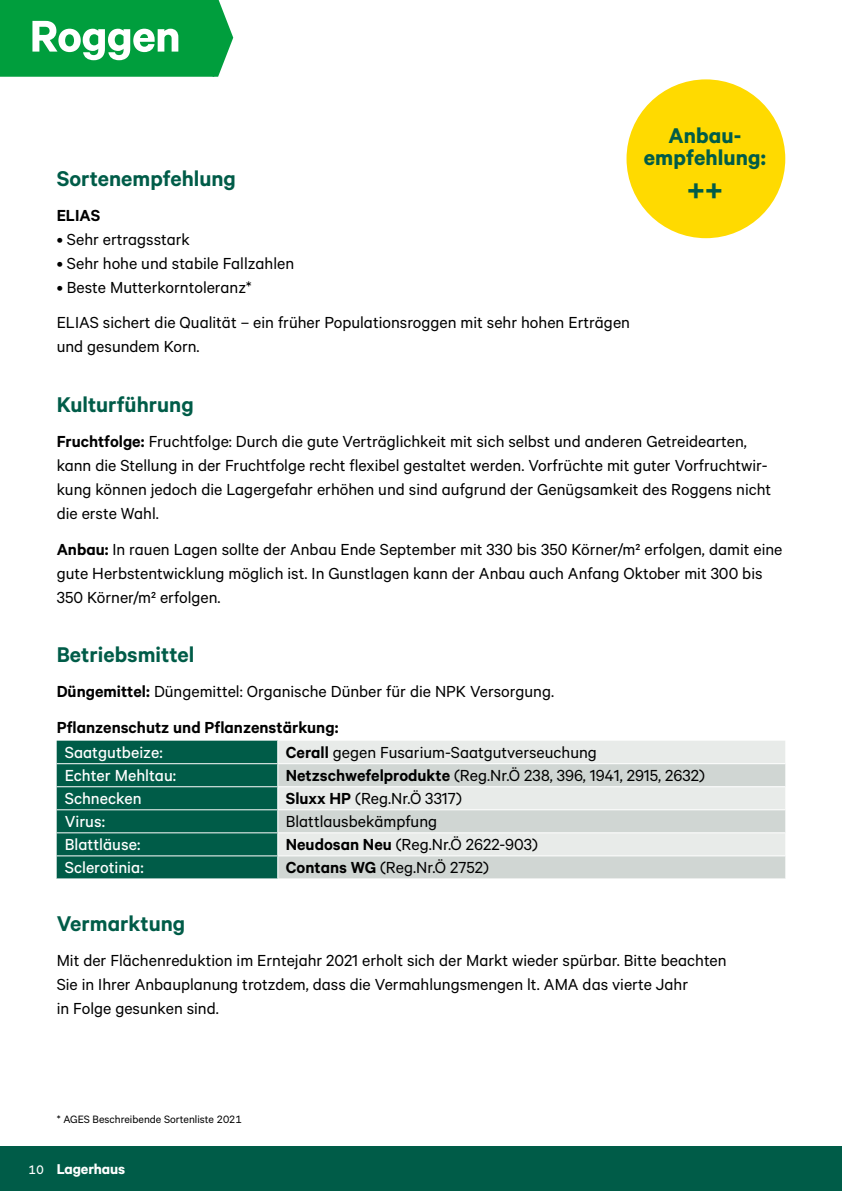
<style>
.page{position:relative;width:842px;height:1191px;background:#fff}
.page>*{position:absolute;margin:0;border:0;box-sizing:border-box;transform-origin:0 0}
.t1{font:50px "Calibre LH Headline";letter-spacing:-.01em;color:#fff}
.t2{font:34px "Calibre LH Headline";color:#005c48}
.t3{font:600 24px "Calibre LH";color:#005c48}
.t4{font:24px/22px "Calibre LH Headline";letter-spacing:.005em;color:#005c48;text-align:center}
.t5{font:18px/24px "Calibre LH";color:#000}
.t6{font:18px "Calibre LH Middle";color:#fff}
.t7{font:600 18px "Calibre LH";color:#000}
.t8{font:16px "Calibre LH Headline";letter-spacing:-.01em;color:#fff}
.t9{font:12px "Calibre LH";color:#000}
.s1{font-weight:600}
.s2{font-family:"Calibre LH Middle";font-size:14px}
</style>
<div class="page">
<div style="left:0;top:1146px;width:842px;height:45px;background:#005c48"></div>
<div style="left:278px;top:741px;width:507px;height:22px;background:#e8ebe9"></div>
<svg style="left:278px;top:764px;width:507px;height:114px;background:#dadfdc"></svg>
<hr style="left:278px;top:809px;width:507px;height:1px;background:#fff">
<hr style="left:278px;top:832px;width:507px;height:1px;background:#fff">
<hr style="left:278px;top:855px;width:507px;height:1px;background:#fff">
<svg style="left:57px;top:740px;width:221px;height:138px;background:#08614e"></svg>
<hr style="left:57px;top:763px;width:221px;height:1px;background:#fff">
<hr style="left:57px;top:786px;width:221px;height:1px;background:#fff">
<hr style="left:278px;top:786px;width:507px;height:1px;background:#fff">
<div style="left:0;top:0;width:233px;height:77px;background:#009e3d"></div>
<div style="left:626px;top:79px;width:159px;height:159px;background:#ffda00;border-radius:50%"></div>
<h1 class="t1" style="left:30px;top:6px;width:152px">Roggen</h1>
<h3 class="t3" style="left:57px;top:164px;width:181px">Sortenempfehlung</h3>
<p class="t7" style="left:57px;top:205px;width:45px">ELIAS</p>
<p class="t5" style="left:57px;top:227px;width:135px">• Sehr ertragsstark</p>
<p class="t5" style="left:57px;top:251px;width:239px">• Sehr hohe und stabile Fallzahlen</p>
<p class="t5" style="left:57px;top:269px;width:575px;line-height:35.4px">• Beste Mutterkorntoleranz*<br>ELIAS sichert die Qualität – ein früher Populationsroggen mit sehr hohen Erträgen</p>
<p class="t5" style="left:57px;top:334px;width:144px">und gesundem Korn.</p>
<h3 class="t4" style="left:644px;top:124px;width:124px">Anbau&shy;empfehlung:</h3>
<h2 class="t2" style="left:687px;top:170px;width:37px">++</h2>
<h3 class="t3" style="left:57px;top:390px;width:139px">Kulturführung</h3>
<p class="t5" style="left:57px;top:429px;width:716px"><span class="s1">Fruchtfolge:</span> Fruchtfolge: Durch die gute Verträglichkeit mit sich selbst und anderen Getreidearten, kann die Stellung in der Fruchtfolge recht flexibel gestaltet werden. Vorfrüchte mit guter Vorfruchtwir&shy;kung können jedoch die Lagergefahr erhöhen und sind aufgrund der Genügsamkeit des Roggens nicht die erste Wahl.</p>
<p class="t5" style="left:57px;top:536px;width:727px"><span class="s1">Anbau:</span> In rauen Lagen sollte der Anbau Ende September mit 330 bis 350 Körner/m² erfolgen, damit eine gute Herbstentwicklung möglich ist. In Gunstlagen kann der Anbau auch Anfang Oktober mit 300 bis<br>350 Körner/m² erfolgen.</p>
<h3 class="t3" style="left:57px;top:640px;width:139px">Betriebsmittel</h3>
<p class="t5" style="left:57px;top:673px;width:499px;line-height:35.4px"><span class="s1">Düngemittel:</span> Düngemittel: Organische Dünber für die NPK Versorgung.<br><span class="s1">Pflanzenschutz und Pflanzenstärkung:</span></p>
<p class="t6" style="left:65px;top:742px;width:100px">Saatgutbeize:</p>
<p class="t5" style="left:286px;top:740px;width:313px"><span class="s1">Cerall</span> gegen Fusarium-Saatgutverseuchung</p>
<p class="t6" style="left:65px;top:765px;width:113px">Echter Mehltau:</p>
<p class="t5" style="left:286px;top:763px;width:421px"><span class="s1">Netzschwefelprodukte</span> (Reg.Nr.Ö 238, 396, 1941, 2915, 2632)</p>
<p class="t6" style="left:65px;top:788px;width:78px">Schnecken</p>
<p class="t5" style="left:286px;top:786px;width:178px"><span class="s1">Sluxx HP</span> (Reg.Nr.Ö 3317)</p>
<p class="t6" style="left:65px;top:811px;width:42px">Virus:</p>
<p class="t5" style="left:286px;top:809px;width:153px">Blattlausbekämpfung</p>
<p class="t6" style="left:65px;top:834px;width:77px">Blattläuse:</p>
<p class="t5" style="left:286px;top:832px;width:254px"><span class="s1">Neudosan Neu</span> (Reg.Nr.Ö 2622-903)</p>
<p class="t6" style="left:65px;top:857px;width:80px">Sclerotinia:</p>
<p class="t5" style="left:286px;top:855px;width:205px"><span class="s1">Contans WG</span> (Reg.Nr.Ö 2752)</p>
<h3 class="t3" style="left:57px;top:909px;width:130px">Vermarktung</h3>
<p class="t5" style="left:57px;top:948px;width:671px">Mit der Flächenreduktion im Erntejahr 2021 erholt sich der Markt wieder spürbar. Bitte beachten<br>Sie in Ihrer Anbauplanung trotzdem, dass die Vermahlungsmengen lt. AMA das vierte Jahr<br>in Folge gesunken sind.</p>
<p class="t9" style="left:57px;top:1112px;width:187px">* AGES Beschreibende Sortenliste 2021</p>
<p class="t8" style="left:28px;top:1159px;width:98px"><span class="s2">10</span> Lagerhaus</p>
</div>
